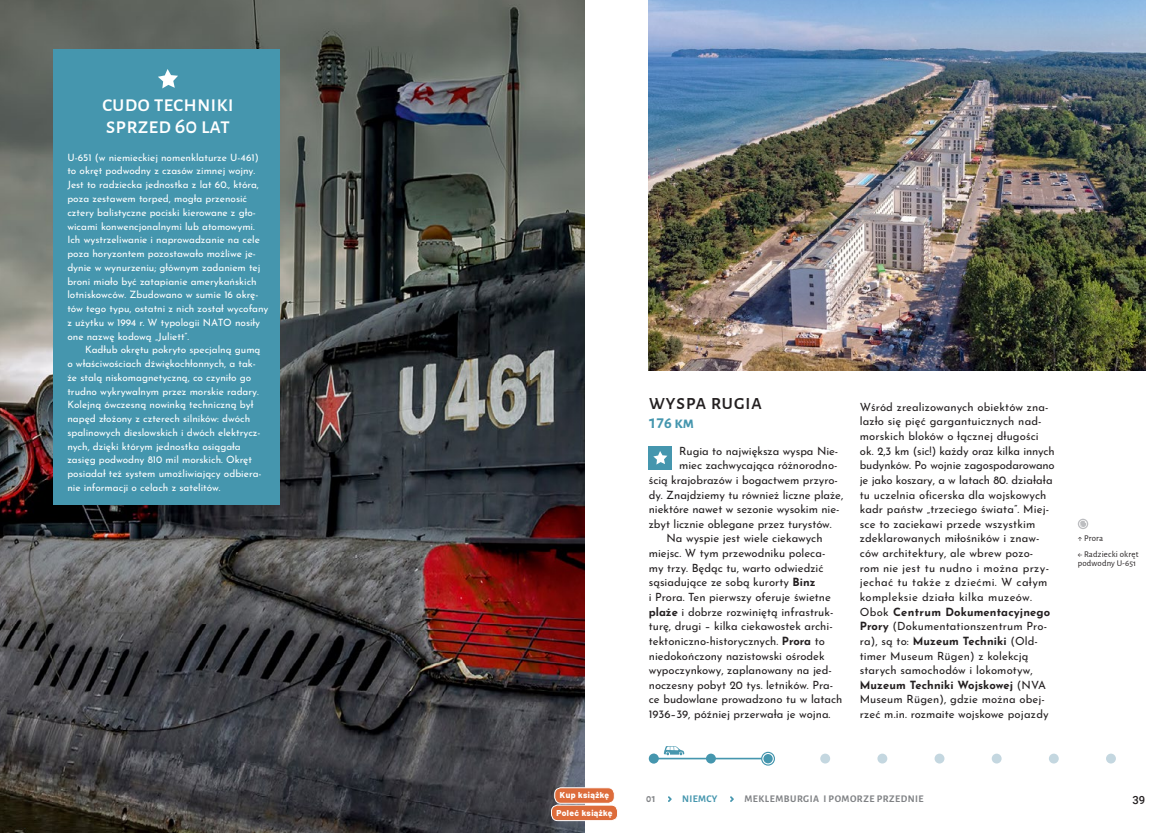
<style>
.page{position:relative;width:1170px;height:833px;background:#fff}
.page>*{position:absolute;margin:0;border:0;box-sizing:border-box;transform-origin:0 0}
.t1{font:500 22.5px/22.5px "Alegreya Sans SC";color:#fff}
.t2{font:500 21.25px "Alegreya Sans SC";letter-spacing:.02em;color:#231f20}
.t3{font:700 16.25px "Alegreya Sans SC";color:#4596ae}
.t4{font:11.25px/14.6px "Josefin Sans";color:#231f20}
.t5{font:500 11.25px "Roboto";color:#231f20}
.t6{font:10px/13.8px "Josefin Sans";color:#fff}
.t7{font:700 10px "Alegreya Sans SC";letter-spacing:.05em;color:#808285}
.t8{font:700 10px "Alegreya Sans SC";letter-spacing:.03em;color:#4596ae}
.t9{font:8.75px/15.9px "Alegreya Sans";letter-spacing:.02em;color:#231f20}
.t10{font:800 8.5px "Barlow";letter-spacing:.05em;color:#fff}
.s1{font-weight:700}
</style>
<div class="page">
<img style="left:0;top:0;width:585px;height:833px">
<div style="left:53px;top:50px;width:226px;height:455px;background:#4596ae"></div>
<svg style="left:158px;top:69px;width:20px;height:19px"></svg>
<div style="left:648px;top:446px;width:23px;height:23px;background:#4596ae"></div>
<svg style="left:653px;top:451px;width:14px;height:13px"></svg>
<svg style="left:1077px;top:518px;width:11px;height:11px"></svg>
<img style="left:648px;top:0;width:496px;height:370px">
<svg style="left:663px;top:746px;width:21px;height:9px"></svg>
<div style="left:820px;top:753px;width:10px;height:10px;background:#c4d7e0;border-radius:50%"></div>
<div style="left:1105px;top:753px;width:10px;height:10px;background:#c4d7e0;border-radius:50%"></div>
<div style="left:877px;top:753px;width:10px;height:10px;background:#c4d7e0;border-radius:50%"></div>
<div style="left:934px;top:753px;width:10px;height:10px;background:#c4d7e0;border-radius:50%"></div>
<div style="left:991px;top:753px;width:10px;height:10px;background:#c4d7e0;border-radius:50%"></div>
<div style="left:1048px;top:753px;width:10px;height:10px;background:#c4d7e0;border-radius:50%"></div>
<div style="left:706px;top:753px;width:9px;height:10px;background:#4596ae;border-radius:50%"></div>
<hr style="left:654px;top:757px;width:114px;height:2px;background:#4596ae">
<svg style="left:761px;top:751px;width:14px;height:14px"></svg>
<div style="left:762px;top:753px;width:11px;height:11px;background:#4596ae;border-radius:50%"></div>
<div style="left:762px;top:753px;width:11px;height:11px;border:1px solid #fff;border-radius:50%"></div>
<div style="left:648px;top:753px;width:10px;height:10px;background:#4596ae;border-radius:50%"></div>
<svg style="left:668px;top:796px;width:3px;height:6px"></svg>
<svg style="left:730px;top:796px;width:3px;height:6px"></svg>
<div style="left:551px;top:805px;width:66px;height:15px;background:#dd6c3b;border-radius:6px"></div>
<div style="left:551px;top:804px;width:67px;height:17px;border:1px solid #fff;border-radius:6px"></div>
<div style="left:554px;top:787px;width:60px;height:16px;background:#dd6c3b;border-radius:6px"></div>
<div style="left:554px;top:787px;width:60px;height:16px;border:1px solid #fff;border-radius:6px"></div>
<h1 class="t1" style="left:102px;top:91px;width:133px">cudo techniki sprzed 60 lat</h1>
<p class="t6" style="left:67px;top:149px;width:202px">U-651 (w niemieckiej nomenklaturze U-461) to okręt podwodny z czasów zimnej wojny.<br>Jest to radziecka jednostka z lat 60., która, poza zestawem torped, mogła przenosić cztery balistyczne pociski kierowane z gło&shy;wicami konwencjonalnymi lub atomowymi.<br>Ich wystrzeliwanie i naprowadzanie na cele poza horyzontem pozostawało możliwe je&shy;dynie w wynurzeniu; głównym zadaniem tej broni miało być zatapianie amerykańskich lotniskowców. Zbudowano w sumie 16 okrę&shy;tów tego typu, ostatni z nich został wycofany z użytku w 1994 r. W typologii NATO nosiły one nazwę kodową „Juliett”.</p>
<p class="t6" style="left:67px;top:342px;width:196px;text-indent:18px">Kadłub okrętu pokryto specjalną gumą o właściwościach dźwiękochłonnych, a tak&shy;że stalą niskomagnetyczną, co czyniło go trudno wykrywalnym przez morskie radary.<br>Kolejną ówczesną nowinką techniczną był napęd złożony z czterech silników: dwóch spalinowych dieslowskich i dwóch elektrycz&shy;nych, dzięki którym jednostka osiągała zasięg podwodny 810 mil morskich. Okręt posiadał też system umożliwiający odbiera&shy;nie informacji o celach z satelitów.</p>
<p class="t10" style="left:560px;top:789px;width:51px">Kup książkę</p>
<p class="t10" style="left:556px;top:806px;width:57px">Poleć książkę</p>
<h2 class="t2" style="left:648px;top:387px;width:115px">wyspa rugia</h2>
<h3 class="t3" style="left:648px;top:411px;width:47px">176 km</h3>
<p class="t4" style="left:679px;top:442px;width:161px">Rugia to największa wyspa Nie-</p>
<p class="t4" style="left:679px;top:456px;width:160px">miec zachwycająca różnorodno-</p>
<p class="t4" style="left:648px;top:471px;width:190px">ścią krajobrazów i bogactwem przyro-</p>
<p class="t4" style="left:648px;top:486px;width:196px">dy. Znajdziemy tu również liczne plaże,</p>
<p class="t4" style="left:648px;top:500px;width:192px">niektóre nawet w sezonie wysokim nie-</p>
<p class="t4" style="left:648px;top:515px;width:184px">zbyt licznie oblegane przez turystów.</p>
<p class="t4" style="left:666px;top:530px;width:158px">Na wyspie jest wiele ciekawych</p>
<p class="t4" style="left:648px;top:544px;width:178px">miejsc. W tym przewodniku poleca-</p>
<p class="t4" style="left:648px;top:559px;width:176px">my trzy. Będąc tu, warto odwiedzić</p>
<p class="t4" style="left:648px;top:573px;width:168px">sąsiadujące ze sobą kurorty <span class="s1">Binz</span></p>
<p class="t4" style="left:648px;top:588px;width:184px">i Prora. Ten pierwszy oferuje świetne</p>
<p class="t4" style="left:648px;top:603px;width:186px"><span class="s1">plaże</span> i dobrze rozwiniętą infrastruk-</p>
<p class="t4" style="left:648px;top:617px;width:185px">turę, drugi – kilka ciekawostek archi-</p>
<p class="t4" style="left:648px;top:632px;width:178px">tektoniczno-historycznych. <span class="s1">Prora</span> to</p>
<p class="t4" style="left:648px;top:647px;width:177px">niedokończony nazistowski ośrodek</p>
<p class="t4" style="left:648px;top:661px;width:185px">wypoczynkowy, zaplanowany na jed-</p>
<p class="t4" style="left:648px;top:676px;width:186px">noczesny pobyt 20 tys. letników. Pra-</p>
<p class="t4" style="left:648px;top:690px;width:195px">ce budowlane prowadzono tu w latach</p>
<p class="t4" style="left:648px;top:705px;width:183px">1936–39, później przerwała je wojna.</p>
<p class="t4" style="left:859px;top:398px;width:196px">Wśród zrealizowanych obiektów zna&shy;lazło się pięć gargantuicznych nad&shy;morskich bloków o łącznej długości ok. 2,3 km (sic!) każdy oraz kilka innych budynków. Po wojnie zagospodarowano je jako koszary, a w latach 80. działała tu uczelnia oficerska dla wojskowych kadr państw „trzeciego świata”. Miej&shy;sce to zaciekawi przede wszystkim zdeklarowanych miłośników i znaw&shy;ców architektury, ale wbrew pozo&shy;rom nie jest tu nudno i można przy&shy;jechać tu także z dziećmi. W całym kompleksie działa kilka muzeów.<br>Obok <span class="s1">Centrum Dokumentacyjnego Prory</span> (Dokumentationszentrum Pro&shy;ra), są to: <span class="s1">Muzeum Techniki</span> (Old&shy;timer Museum Rügen) z kolekcją starych samochodów i lokomotyw, <span class="s1">Muzeum Techniki Wojskowej</span> (NVA Museum Rügen), gdzie można obej&shy;rzeć m.in. rozmaite wojskowe pojazdy</p>
<p class="t9" style="left:1077px;top:530px;width:62px">↑ Prora<br>← Radziecki okręt</p>
<p class="t9" style="left:1077px;top:555px;width:60px">podwodny U-651</p>
<p class="t7" style="left:646px;top:791px;width:11px">01</p>
<p class="t8" style="left:682px;top:791px;width:37px">NIEMCY</p>
<p class="t7" style="left:744px;top:791px;width:181px">MEKLEMbURGIA I POMORZE PRZEDNIE</p>
<p class="t5" style="left:1132px;top:792px;width:14px">39</p>
</div>
